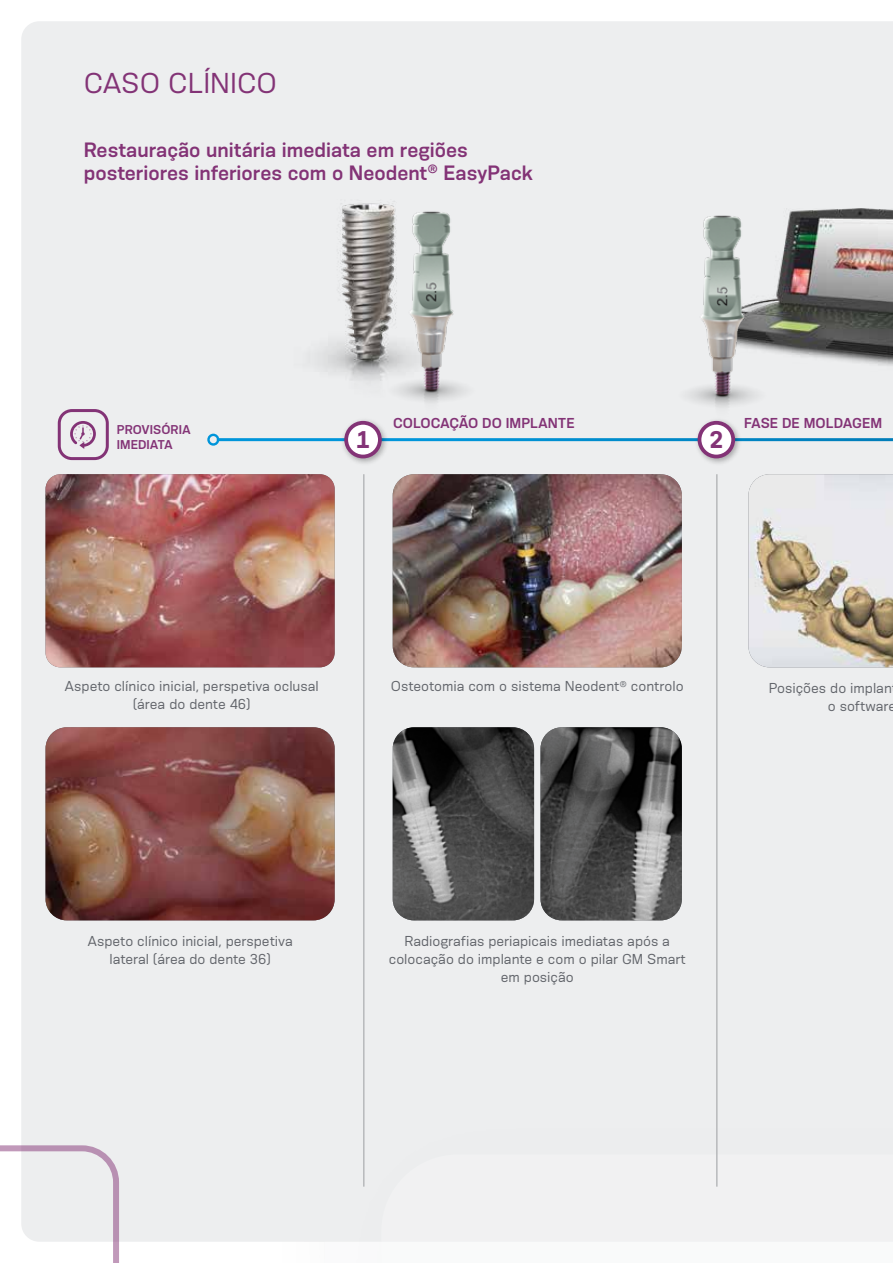
<style>
.page{position:relative;width:893px;height:1263px;background:#fff}
.page>*{position:absolute;margin:0;border:0;box-sizing:border-box;transform-origin:0 0}
.t1{font:27px "Konsens";color:#833376}
.t2{font:700 22.65px "Konsens";color:#833376}
.t3{font:600 19.5px/23.4px "Konsens";color:#833376}
.t4{font:13.5px/18px "Konsens";color:#61646a;text-align:center}
.t5{font:600 13.5px "Konsens";color:#833376}
.t6{font:600 12px/14.4px "Konsens";color:#833376}
</style>
<div class="page">
<div style="left:21px;top:21px;width:872px;height:1221px;background:#edeeef"></div>
<svg style="left:0;top:1145px;width:119px;height:118px"></svg>
<div style="left:304px;top:1076px;width:589px;height:187px;background:#edeeef"></div>
<svg style="left:381px;top:1186px;width:512px;height:77px"></svg>
<div style="left:278px;top:148px;width:182px;height:263px;background:#edeeef"></div>
<img style="left:340px;top:198px;width:180px;height:254px">
<img style="left:748px;top:474px;width:145px;height:193px">
<img style="left:393px;top:474px;width:289px;height:193px">
<img style="left:393px;top:727px;width:141px;height:193px">
<img style="left:540px;top:727px;width:142px;height:193px">
<hr style="left:218px;top:438px;width:675px;height:3px;background:#fff">
<div style="left:207px;top:434px;width:12px;height:12px;border:2px solid #fff;border-radius:50%"></div>
<div style="left:341px;top:417px;width:48px;height:49px;background:#000;opacity:.3"></div>
<div style="left:346px;top:423px;width:34px;height:33px;background:#fff;border-radius:50%"></div>
<div style="left:344px;top:421px;width:38px;height:37px;border:4px solid #833376;border-radius:50%"></div>
<div style="left:694px;top:417px;width:48px;height:49px;background:#000;opacity:.3"></div>
<div style="left:698px;top:421px;width:37px;height:37px;border:4px solid #833376;border-radius:50%"></div>
<hr style="left:363px;top:474px;width:2px;height:712px;background:#b7b9bb">
<hr style="left:716px;top:474px;width:2px;height:712px;background:#b7b9bb">
<img style="left:46px;top:474px;width:289px;height:193px">
<img style="left:46px;top:727px;width:289px;height:193px">
<img style="left:810px;top:209px;width:83px;height:186px">
<img style="left:631px;top:203px;width:179px;height:253px">
<svg style="left:70px;top:421px;width:26px;height:28px"></svg>
<div style="left:58px;top:409px;width:51px;height:51px;border:3px solid #833376;border-radius:13px"></div>
<h1 class="t1" style="left:84px;top:66px;width:195px">CASO CLÍNICO</h1>
<h3 class="t3" style="left:84px;top:137px;width:451px">Restauração unitária imediata em regiões posteriores inferiores com o Neodent<sup>®</sup> EasyPack</h3>
<p class="t6" style="left:117px;top:422px;width:75px">PROVISÓRIA<br>IMEDIATA</p>
<p class="t5" style="left:393px;top:414px;width:183px">COLOCAÇÃO DO IMPLANTE</p>
<p class="t5" style="left:744px;top:414px;width:140px">FASE DE MOLDAGEM</p>
<h2 class="t2" style="left:356px;top:425px;width:15px">1</h2>
<h2 class="t2" style="left:709px;top:425px;width:15px">2</h2>
<p class="t4" style="left:391px;top:677px;width:294px">Osteotomia com o sistema Neodent<sup>®</sup> controlo</p>
<p class="t4" style="left:65px;top:677px;width:256px">Aspeto clínico inicial, perspetiva oclusal (área do dente 46)</p>
<p class="t4" style="left:828px;top:679px;width:70px;text-align:left;text-indent:-59px">Posições do implan o software</p>
<p class="t4" style="left:87px;top:932px;width:207px">Aspeto clínico inicial, perspetiva lateral (área do dente 36)</p>
<p class="t4" style="left:389px;top:932px;width:298px">Radiografias periapicais imediatas após a colocação do implante e com o pilar GM Smart em posição</p>
</div>
